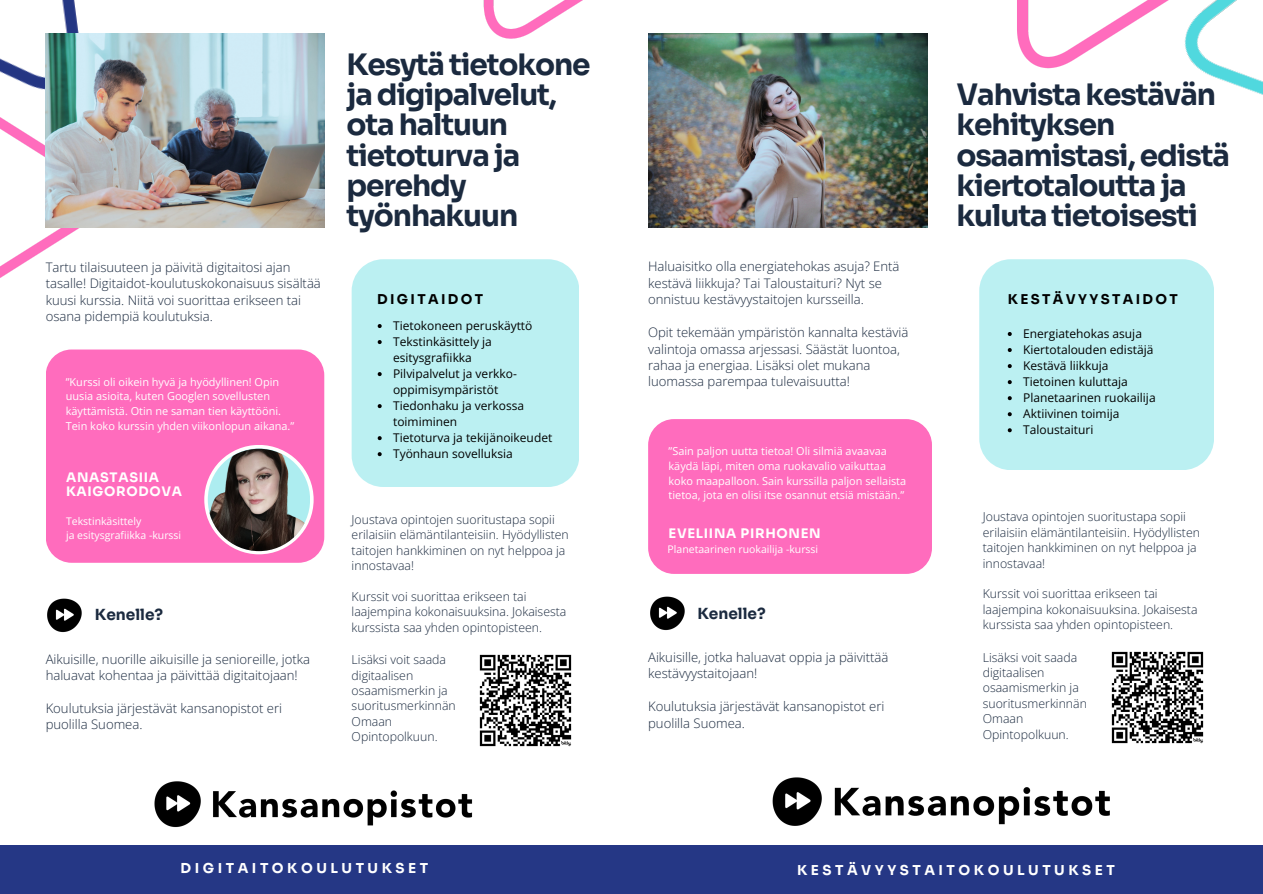
<style>
.page{position:relative;width:1263px;height:894px;background:#fff}
.page>*{position:absolute;margin:0;border:0;box-sizing:border-box;transform-origin:0 0}
.t1{font:700 29.55px/30.3px "Sora";letter-spacing:-.04em;color:#1b2a3f}
.t2{font:700 15.3px "Sora";color:#1b2a3f}
.t3{font:700 13.65px "Sora";letter-spacing:.26em;color:#fff}
.t4{font:700 13.5px "Sora";letter-spacing:.175em;color:#000}
.t5{font:300 13.05px/16.4px "Open Sans";color:#1b2a3f}
.t6{font:700 13.05px/14px "Sora";letter-spacing:.055em;color:#fff}
.t7{font:300 12.3px/15.3px "Open Sans";color:#1b2a3f}
.t8{font:12px/16px "Open Sans";color:#000}
.t9{font:10.95px/14.7px "Open Sans";color:#fff}
.t10{font:10.5px "Open Sans";color:#fff}
</style>
<div class="page">
<div style="left:352px;top:259px;width:227px;height:228px;background:#bbf0f2"></div>
<div style="left:46px;top:349px;width:278px;height:213px;background:#ff6cbd;border-radius:26px"></div>
<svg style="left:204px;top:445px;width:110px;height:109px"></svg>
<img style="left:208px;top:448px;width:102px;height:103px;border-radius:50%">
<img style="left:0;top:138px;width:165px;height:233px">
<img style="left:0;top:0;width:79px;height:138px">
<img style="left:46px;top:33px;width:279px;height:194px">
<div style="left:0;top:844px;width:1263px;height:49px;background:#253785"></div>
<img style="left:47px;top:598px;width:35px;height:35px">
<svg style="left:378px;top:324px;width:4px;height:4px"></svg>
<svg style="left:378px;top:340px;width:4px;height:4px"></svg>
<svg style="left:378px;top:372px;width:4px;height:4px"></svg>
<svg style="left:378px;top:404px;width:4px;height:4px"></svg>
<svg style="left:378px;top:436px;width:4px;height:4px"></svg>
<svg style="left:378px;top:452px;width:4px;height:4px"></svg>
<img style="left:136px;top:781px;width:355px;height:64px">
<img style="left:479px;top:654px;width:93px;height:93px">
<div style="left:979px;top:259px;width:235px;height:211px;background:#bbf0f2"></div>
<div style="left:648px;top:419px;width:284px;height:154px;background:#ff6cbd;border-radius:26px"></div>
<img style="left:648px;top:33px;width:279px;height:194px">
<img style="left:650px;top:596px;width:35px;height:35px">
<svg style="left:1008px;top:332px;width:4px;height:4px"></svg>
<svg style="left:1008px;top:348px;width:4px;height:4px"></svg>
<svg style="left:1008px;top:364px;width:4px;height:4px"></svg>
<svg style="left:1008px;top:380px;width:4px;height:4px"></svg>
<svg style="left:1008px;top:396px;width:4px;height:4px"></svg>
<svg style="left:1008px;top:412px;width:4px;height:4px"></svg>
<svg style="left:1008px;top:428px;width:4px;height:4px"></svg>
<img style="left:772px;top:777px;width:338px;height:49px">
<img style="left:1111px;top:651px;width:93px;height:93px">
<img style="left:1017px;top:0;width:70px;height:69px">
<img style="left:1087px;top:0;width:176px;height:405px">
<img style="left:483px;top:0;width:354px;height:74px">
<h4 class="t5" style="left:46px;top:258px;width:277px">Tartu tilaisuuteen ja päivitä digitaitosi ajan tasalle! Digitaidot-koulutuskokonaisuus sisältää kuusi kurssia. Niitä voi suorittaa erikseen tai osana pidempiä koulutuksia.</h4>
<h1 class="t9" style="left:66px;top:374px;width:230px">”Kurssi oli oikein hyvä ja hyödyllinen! Opin uusia asioita, kuten Googlen sovellusten käyttämistä. Otin ne saman tien käyttööni.<br>Tein koko kurssin yhden viikonlopun aikana.”</h1>
<p class="t6" style="left:66px;top:471px;width:118px">ANASTASIIA<br>KAIGORODOVA</p>
<p class="t10" style="left:66px;top:513px;width:77px">Tekstinkäsittely</p>
<p class="t10" style="left:66px;top:527px;width:117px">ja esitysgrafiikka -kurssi</p>
<p class="t2" style="left:95px;top:605px;width:70px">Kenelle?</p>
<h4 class="t5" style="left:46px;top:650px;width:266px">Aikuisille, nuorille aikuisille ja senioreille, jotka haluavat kohentaa ja päivittää digitaitojaan!</h4>
<h3 class="t5" style="left:46px;top:699px;width:238px">Koulutuksia järjestävät kansanopistot eri puolilla Suomea.</h3>
<h1 class="t1" style="left:347px;top:49px;width:246px">Kesytä tietokone ja digipalvelut, ota haltuun tietoturva ja perehdy työnhakuun</h1>
<p class="t4" style="left:377px;top:290px;width:108px">DIGITAIDOT</p>
<p class="t8" style="left:393px;top:317px;width:141px">Tietokoneen peruskäyttö</p>
<p class="t8" style="left:393px;top:333px;width:100px">Tekstinkäsittely ja esitysgrafiikka</p>
<p class="t8" style="left:393px;top:365px;width:125px">Pilvipalvelut ja verkko&shy;oppimisympäristöt</p>
<p class="t8" style="left:393px;top:397px;width:133px">Tiedonhaku ja verkossa toimiminen</p>
<p class="t8" style="left:393px;top:429px;width:161px">Tietoturva ja tekijänoikeudet</p>
<p class="t8" style="left:393px;top:445px;width:121px">Työnhaun sovelluksia</p>
<p class="t7" style="left:352px;top:511px;width:219px">Joustava opintojen suoritustapa sopii erilaisiin elämäntilanteisiin. Hyödyllisten taitojen hankkiminen on nyt helppoa ja innostavaa!</p>
<p class="t7" style="left:352px;top:588px;width:216px">Kurssit voi suorittaa erikseen tai laajempina kokonaisuuksina. Jokaisesta kurssista saa yhden opintopisteen.</p>
<p class="t7" style="left:352px;top:651px;width:106px">Lisäksi voit saada digitaalisen osaamismerkin ja suoritusmerkinnän<br>Omaan<br>Opintopolkuun.</p>
<h4 class="t3" style="left:181px;top:859px;width:249px">DIGITAITOKOULUTUKSET</h4>
<p class="t5" style="left:648px;top:258px;width:253px">Haluaisitko olla energiatehokas asuja? Entä kestävä liikkuja? Tai Taloustaituri? Nyt se onnistuu kestävyystaitojen kursseilla.</p>
<p class="t5" style="left:648px;top:324px;width:262px">Opit tekemään ympäristön kannalta kestäviä valintoja omassa arjessasi. Säästät luontoa, rahaa ja energiaa. Lisäksi olet mukana luomassa parempaa tulevaisuutta!</p>
<h4 class="t9" style="left:669px;top:443px;width:239px">”Sain paljon uutta tietoa! Oli silmiä avaavaa käydä läpi, miten oma ruokavalio vaikuttaa koko maapalloon. Sain kurssilla paljon sellaista tietoa, jota en olisi itse osannut etsiä mistään.”</h4>
<h4 class="t6" style="left:669px;top:526px;width:154px">EVELIINA PIRHONEN</h4>
<h4 class="t10" style="left:668px;top:541px;width:152px">Planetaarinen ruokailija -kurssi</h4>
<p class="t2" style="left:697px;top:603px;width:70px">Kenelle?</p>
<h4 class="t5" style="left:648px;top:648px;width:242px">Aikuisille, jotka haluavat oppia ja päivittää kestävyystaitojaan!</h4>
<h4 class="t5" style="left:648px;top:697px;width:238px">Koulutuksia järjestävät kansanopistot eri puolilla Suomea.</h4>
<h4 class="t1" style="left:956px;top:80px;width:275px">Vahvista kestävän kehityksen osaamistasi, edistä kiertotaloutta ja kuluta tietoisesti</h4>
<h2 class="t4" style="left:1008px;top:290px;width:172px">KESTÄVYYSTAIDOT</h2>
<p class="t8" style="left:1023px;top:325px;width:120px">Energiatehokas asuja</p>
<h3 class="t8" style="left:1023px;top:341px;width:132px">Kiertotalouden edistäjä</h3>
<p class="t8" style="left:1023px;top:357px;width:87px">Kestävä liikkuja</p>
<p class="t8" style="left:1023px;top:373px;width:106px">Tietoinen kuluttaja</p>
<h5 class="t8" style="left:1023px;top:389px;width:134px">Planetaarinen ruokailija</h5>
<h3 class="t8" style="left:1023px;top:405px;width:98px">Aktiivinen toimija</h3>
<p class="t8" style="left:1023px;top:421px;width:72px">Taloustaituri</p>
<h4 class="t7" style="left:983px;top:509px;width:219px">Joustava opintojen suoritustapa sopii erilaisiin elämäntilanteisiin. Hyödyllisten taitojen hankkiminen on nyt helppoa ja innostavaa!</h4>
<h4 class="t7" style="left:983px;top:585px;width:216px">Kurssit voi suorittaa erikseen tai laajempina kokonaisuuksina. Jokaisesta kurssista saa yhden opintopisteen.</h4>
<p class="t7" style="left:983px;top:649px;width:106px">Lisäksi voit saada digitaalisen osaamismerkin ja suoritusmerkinnän<br>Omaan<br>Opintopolkuun.</p>
<h2 class="t3" style="left:797px;top:861px;width:319px">KESTÄVYYSTAITOKOULUTUKSET</h2>
</div>
